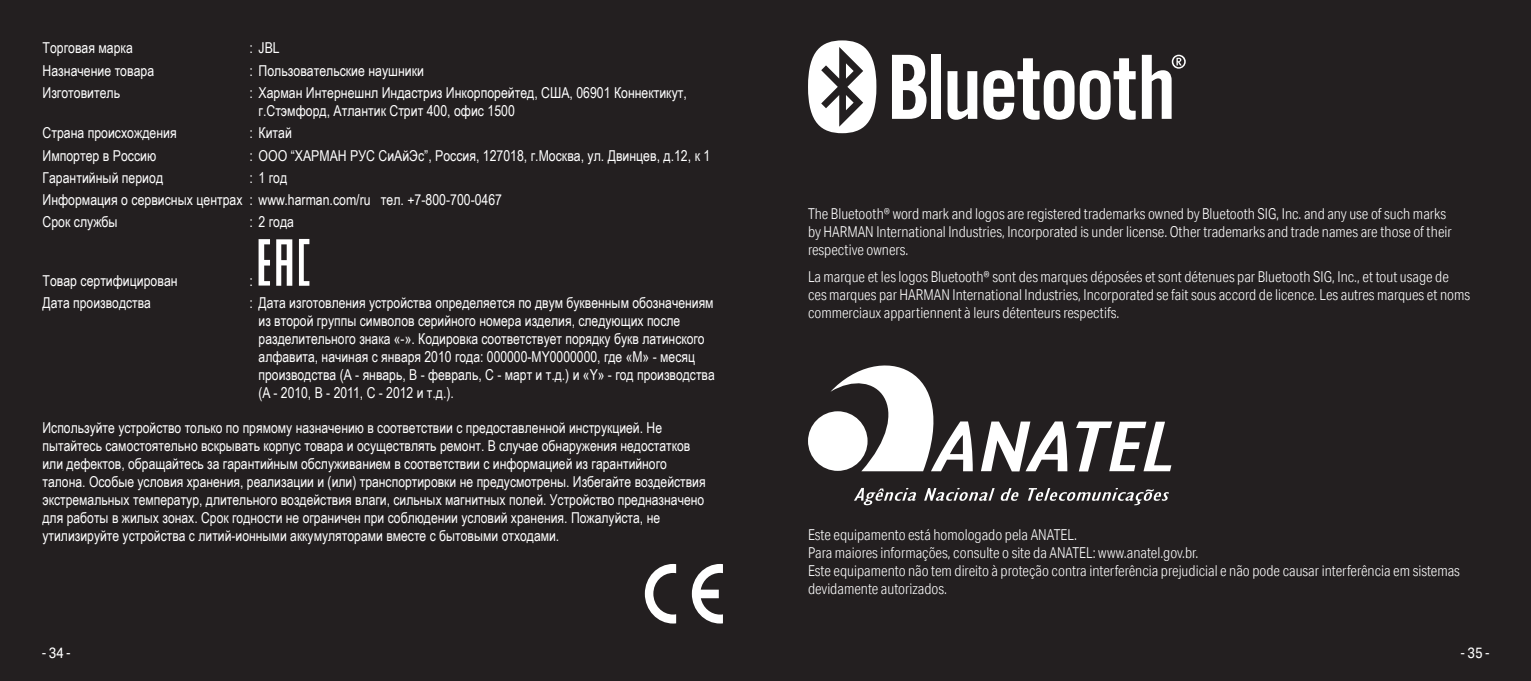
<style>
.page{position:relative;width:1531px;height:681px;background:#fff}
.page>*{position:absolute;margin:0;border:0;box-sizing:border-box;transform-origin:0 0}
.Body{font:15px/18px "Arial Narrow";color:#fff}
.Body-2{font:300 15px/18px "ARMOUR Cd";color:#fff}
.Bullte{font:300 15px/18px "ARMOUR Cd";color:#fff}
.t1{font:15px "ARMOUR Cd";color:#fff}
</style>
<div class="page">
<div style="left:0;top:0;width:765px;height:680px;background:#231f20"></div>
<div style="left:765px;top:0;width:766px;height:680px;background:#231f20"></div>
<svg style="left:259px;top:239px;width:11px;height:46px"></svg>
<svg style="left:276px;top:239px;width:16px;height:46px"></svg>
<svg style="left:299px;top:239px;width:10px;height:46px"></svg>
<svg style="left:892px;top:55px;width:34px;height:64px"></svg>
<div style="left:931px;top:55px;width:10px;height:64px;background:#fff"></div>
<svg style="left:947px;top:71px;width:30px;height:49px"></svg>
<svg style="left:983px;top:58px;width:91px;height:62px"></svg>
<svg style="left:1080px;top:58px;width:55px;height:62px"></svg>
<svg style="left:808px;top:40px;width:68px;height:93px"></svg>
<svg style="left:1142px;top:55px;width:44px;height:64px"></svg>
<svg style="left:1076px;top:421px;width:95px;height:50px"></svg>
<svg style="left:981px;top:421px;width:86px;height:50px"></svg>
<svg style="left:830px;top:365px;width:143px;height:106px"></svg>
<svg style="left:854px;top:487px;width:315px;height:18px"></svg>
<div style="left:808px;top:411px;width:59px;height:59px;background:#fff;border-radius:50%"></div>
<svg style="left:645px;top:564px;width:78px;height:59px"></svg>
<p class="Body" style="left:43px;top:39px;width:92px">Торговая марка</p>
<p class="Body" style="left:250px;top:39px;width:32px">: JBL</p>
<p class="Body" style="left:43px;top:61px;width:113px">Назначение товара</p>
<p class="Body" style="left:250px;top:61px;width:176px">: Пользовательские наушники</p>
<p class="Body" style="left:43px;top:83px;width:79px">Изготовитель</p>
<p class="Body" style="left:259px;top:83px;width:430px;text-indent:-9px">: Харман Интернешнл Индастриз Инкорпорейтед, США, 06901 Коннектикут, г.Стэмфорд, Атлантик Стрит 400, офис 1500</p>
<p class="Body" style="left:43px;top:123px;width:136px">Страна происхождения</p>
<p class="Body" style="left:250px;top:123px;width:44px">: Китай</p>
<p class="Body" style="left:43px;top:146px;width:115px">Импортер в Россию</p>
<p class="Body" style="left:250px;top:146px;width:462px">: OOO “ХАРМАН РУС СиАйЭс”, Россия, 127018, г.Москва, ул. Двинцев, д.12, к 1</p>
<p class="Body" style="left:43px;top:168px;width:122px">Гарантийный период</p>
<p class="Body" style="left:250px;top:168px;width:39px">: 1 год</p>
<p class="Body" style="left:43px;top:190px;width:461px">Информация о сервисных центрах : www.harman.com/ru тел. +7-800-700-0467</p>
<p class="Body" style="left:43px;top:212px;width:77px">Срок службы</p>
<p class="Body" style="left:250px;top:212px;width:46px">: 2 года</p>
<p class="Body" style="left:43px;top:271px;width:137px">Товар сертифицирован</p>
<p class="Body" style="left:250px;top:271px;width:5px">:</p>
<p class="Body" style="left:43px;top:293px;width:110px">Дата производства</p>
<p class="Body" style="left:259px;top:293px;width:458px;text-indent:-9px">: Дата изготовления устройства определяется по двум буквенным обозначениям из второй группы символов серийного номера изделия, следующих после разделительного знака «-». Кодировка соответствует порядку букв латинского алфавита, начиная с января 2010 года: 000000-MY0000000, где «M» - месяц производства (А - январь, B - февраль, C - март и т.д.) и «Y» - год производства (A - 2010, B - 2011, C - 2012 и т.д.).</p>
<p class="Body" style="left:43px;top:418px;width:665px">Используйте устройство только по прямому назначению в соответствии с предоставленной инструкцией. Не пытайтесь самостоятельно вскрывать корпус товара и осуществлять ремонт. В случае обнаружения недостатков или дефектов, обращайтесь за гарантийным обслуживанием в соответствии с информацией из гарантийного талона. Особые условия хранения, реализации и (или) транспортировки не предусмотрены. Избегайте воздействия экстремальных температур, длительного воздействия влаги, сильных магнитных полей. Устройство предназначено для работы в жилых зонах. Срок годности не ограничен при соблюдении условий хранения. Пожалуйста, не утилизируйте устройства с литий-ионными аккумуляторами вместе с бытовыми отходами.</p>
<p class="Body-2" style="left:808px;top:205px;width:645px">The Bluetooth® word mark and logos are registered trademarks owned by Bluetooth SIG, Inc. and any use of such marks by HARMAN International Industries, Incorporated is under license. Other trademarks and trade names are those of their respective owners.</p>
<p class="Body-2" style="left:808px;top:267px;width:663px">La marque et les logos Bluetooth® sont des marques déposées et sont détenues par Bluetooth SIG, Inc., et tout usage de ces marques par HARMAN International Industries, Incorporated se fait sous accord de licence. Les autres marques et noms commerciaux appartiennent à leurs détenteurs respectifs.</p>
<p class="Bullte" style="left:808px;top:525px;width:270px">Este equipamento está homologado pela ANATEL.</p>
<p class="Bullte" style="left:808px;top:543px;width:392px">Para maiores informações, consulte o site da ANATEL: www.anatel.gov.br.</p>
<p class="Bullte" style="left:808px;top:561px;width:653px">Este equipamento não tem direito à proteção contra interferência prejudicial e não pode causar interferência em sistemas devidamente autorizados.</p>
<p class="t1" style="left:42px;top:643px;width:31px">- 34 -</p>
<p class="t1" style="left:1460px;top:643px;width:31px">- 35 -</p>
</div>
